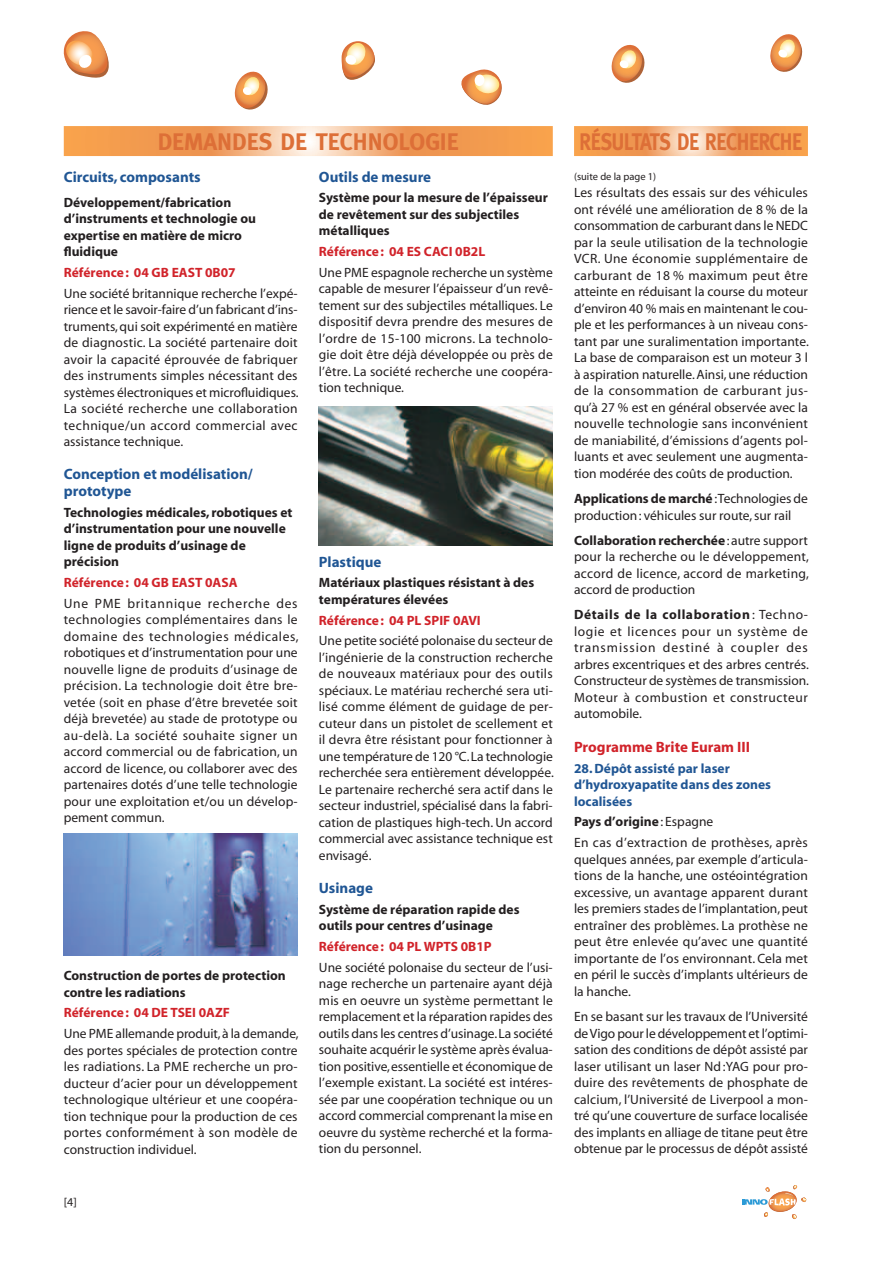
<style>
.page{position:relative;width:893px;height:1263px;background:#fff}
.page>*{position:absolute;margin:0;border:0;box-sizing:border-box;transform-origin:0 0}
.t1{font:700 24px "Meta";color:#dd6f37}
.t2{font:700 24px "Meta";letter-spacing:-.02em;color:#dd6f37;scale:.85 1}
.t3{font:700 15px/16.5px "Myriad";color:#205694}
.t4{font:700 15px "Myriad";color:#d1232a}
.t5{font:13.5px/16.5px "Myriad";color:#231f20;text-align:justify}
.t6{font:700 13.5px/16.5px "Myriad";color:#231f20}
.t7{font:700 13.5px "Myriad";color:#d1232a}
.t8{font:700 13.5px/16.5px "Myriad";color:#205694}
.t9{font:13.5px/20.9px "Myriad";letter-spacing:.025em;color:#231f20}
.t10{font:12px "Myriad";color:#231f20}
.t11{font:10.5px "Myriad";color:#231f20}
.s1{font-weight:700}
</style>
<div class="page">
<svg style="left:234px;top:71px;width:34px;height:39px"></svg>
<svg style="left:611px;top:44px;width:34px;height:39px"></svg>
<svg style="left:770px;top:34px;width:32px;height:38px"></svg>
<svg style="left:341px;top:41px;width:34px;height:39px"></svg>
<svg style="left:64px;top:31px;width:45px;height:47px"></svg>
<svg style="left:461px;top:69px;width:41px;height:36px"></svg>
<svg style="left:742px;top:1185px;width:64px;height:34px"></svg>
<img style="left:64px;top:834px;width:233px;height:121px">
<img style="left:319px;top:407px;width:233px;height:139px">
<svg style="left:64px;top:126px;width:488px;height:30px;background:#f3ab6f"></svg>
<svg style="left:574px;top:126px;width:233px;height:30px;background:#f3aa6c"></svg>
<h1 class="t1" style="left:158px;top:133px;width:302px">DEMANDES DE TECHNOLOGIE</h1>
<p class="t3" style="left:64px;top:170px;width:138px">Circuits, composants</p>
<p class="t6" style="left:64px;top:195px;width:194px">Développement/fabrication d’instruments et technologie ou expertise en matière de micro fluidique</p>
<p class="t7" style="left:64px;top:267px;width:173px">Référence : 04 GB EAST 0B07</p>
<p class="t5" style="left:64px;top:286px;width:236px">Une société britannique recherche l’expé&shy;rience et le savoir-faire d’un fabricant d’ins&shy;truments, qui soit expérimenté en matière de diagnostic. La société partenaire doit avoir la capacité éprouvée de fabriquer des instruments simples nécessitant des systèmes électroniques et microfluidiques.<br>La société recherche une collaboration technique/un accord commercial avec assistance technique.</p>
<p class="t3" style="left:64px;top:467px;width:191px">Conception et modélisation/ prototype</p>
<p class="t6" style="left:64px;top:505px;width:230px">Technologies médicales, robotiques et d’instrumentation pour une nouvelle ligne de produits d’usinage de précision</p>
<p class="t7" style="left:64px;top:577px;width:175px">Référence : 04 GB EAST 0ASA</p>
<p class="t5" style="left:64px;top:596px;width:236px">Une PME britannique recherche des technologies complémentaires dans le domaine des technologies médicales, robotiques et d’instrumentation pour une nouvelle ligne de produits d’usinage de précision. La technologie doit être bre&shy;vetée (soit en phase d’être brevetée soit déjà brevetée) au stade de prototype ou au-delà. La société souhaite signer un accord commercial ou de fabrication, un accord de licence, ou collaborer avec des partenaires dotés d’une telle technologie pour une exploitation et/ou un dévelop&shy;pement commun.</p>
<p class="t6" style="left:64px;top:968px;width:223px">Construction de portes de protection contre les radiations</p>
<p class="t7" style="left:64px;top:1008px;width:168px">Référence : 04 DE TSEI 0AZF</p>
<p class="t5" style="left:64px;top:1026px;width:236px">Une PME allemande produit, à la demande, des portes spéciales de protection contre les radiations. La PME recherche un pro&shy;ducteur d’acier pour un développement technologique ultérieur et une coopéra&shy;tion technique pour la production de ces portes conformément à son modèle de construction individuel.</p>
<p class="t10" style="left:64px;top:1198px;width:14px">[4]</p>
<p class="t3" style="left:319px;top:170px;width:114px">Outils de mesure</p>
<p class="t6" style="left:319px;top:191px;width:230px">Système pour la mesure de l’épaisseur de revêtement sur des subjectiles métalliques</p>
<p class="t7" style="left:319px;top:247px;width:168px">Référence : 04 ES CACI 0B2L</p>
<p class="t5" style="left:319px;top:265px;width:235px">Une PME espagnole recherche un système capable de mesurer l’épaisseur d’un revê&shy;tement sur des subjectiles métalliques. Le dispositif devra prendre des mesures de l’ordre de 15-100 microns. La technolo&shy;gie doit être déjà développée ou près de l’être. La société recherche une coopéra&shy;tion technique.</p>
<p class="t3" style="left:319px;top:554px;width:64px">Plastique</p>
<p class="t6" style="left:319px;top:576px;width:217px">Matériaux plastiques résistant à des températures élevées</p>
<p class="t7" style="left:319px;top:615px;width:163px">Référence : 04 PL SPIF 0AVI</p>
<p class="t5" style="left:319px;top:634px;width:236px">Une petite société polonaise du secteur de l’ingénierie de la construction recherche de nouveaux matériaux pour des outils spéciaux. Le matériau recherché sera uti&shy;lisé comme élément de guidage de per&shy;cuteur dans un pistolet de scellement et il devra être résistant pour fonctionner à une température de 120 °C. La technologie recherchée sera entièrement développée.<br>Le partenaire recherché sera actif dans le secteur industriel, spécialisé dans la fabri&shy;cation de plastiques high-tech. Un accord commercial avec assistance technique est envisagé.</p>
<p class="t3" style="left:319px;top:881px;width:56px">Usinage</p>
<p class="t6" style="left:319px;top:902px;width:202px">Système de réparation rapide des outils pour centres d’usinage</p>
<p class="t7" style="left:319px;top:942px;width:174px">Référence : 04 PL WPTS 0B1P</p>
<p class="t5" style="left:319px;top:960px;width:235px">Une société polonaise du secteur de l’usi&shy;nage recherche un partenaire ayant déjà mis en oeuvre un système permettant le remplacement et la réparation rapides des outils dans les centres d’usinage. La société souhaite acquérir le système après évalua&shy;tion positive, essentielle et économique de l’exemple existant. La société est intéres&shy;sée par une coopération technique ou un accord commercial comprenant la mise en oeuvre du système recherché et la forma&shy;tion du personnel.</p>
<h1 class="t2" style="left:579px;top:133px;width:263px">RÉSULTATS DE RECHERCHE</h1>
<p class="t11" style="left:574px;top:173px;width:84px">(suite de la page 1)</p>
<p class="t5" style="left:574px;top:185px;width:236px">Les résultats des essais sur des véhicules ont révélé une amélioration de 8 % de la consommation de carburant dans le NEDC par la seule utilisation de la technologie VCR. Une économie supplémentaire de carburant de 18 % maximum peut être atteinte en réduisant la course du moteur d’environ 40 % mais en maintenant le cou&shy;ple et les performances à un niveau cons&shy;tant par une suralimentation importante.<br>La base de comparaison est un moteur 3 l à aspiration naturelle. Ainsi, une réduction de la consommation de carburant jus&shy;qu’à 27 % est en général observée avec la nouvelle technologie sans inconvénient de maniabilité, d’émissions d’agents pol&shy;luants et avec seulement une augmenta&shy;tion modérée des coûts de production.</p>
<p class="t5" style="left:574px;top:491px;width:235px"><span class="s1">Applications de marché</span> :Technologies de production : véhicules sur route, sur rail</p>
<p class="t5" style="left:574px;top:533px;width:236px"><span class="s1">Collaboration recherchée</span> : autre support pour la recherche ou le développement, accord de licence, accord de marketing, accord de production</p>
<p class="t5" style="left:574px;top:607px;width:236px"><span class="s1">Détails de la collaboration</span> : Techno&shy;logie et licences pour un système de transmission destiné à coupler des arbres excentriques et des arbres centrés.<br>Constructeur de systèmes de transmission.<br>Moteur à combustion et constructeur automobile.</p>
<p class="t4" style="left:574px;top:741px;width:177px">Programme Brite Euram III</p>
<p class="t8" style="left:574px;top:761px;width:198px">28. Dépôt assisté par laser d’hydroxyapatite dans des zones localisées</p>
<p class="t9" style="left:574px;top:813px;width:235px"><span class="s1">Pays d’origine</span> : Espagne<br>En cas d’extraction de prothèses, après</p>
<p class="t5" style="left:574px;top:852px;width:235px">quelques années, par exemple d’articula&shy;tions de la hanche, une ostéointégration excessive, un avantage apparent durant les premiers stades de l’implantation, peut entraîner des problèmes. La prothèse ne peut être enlevée qu’avec une quantité importante de l’os environnant. Cela met en péril le succès d’implants ultérieurs de la hanche.</p>
<p class="t5" style="left:574px;top:1009px;width:235px">En se basant sur les travaux de l’Université de Vigo pour le développement et l’optimi&shy;sation des conditions de dépôt assisté par laser utilisant un laser Nd :YAG pour pro&shy;duire des revêtements de phosphate de calcium, l’Université de Liverpool a mon&shy;tré qu’une couverture de surface localisée des implants en alliage de titane peut être obtenue par le processus de dépôt assisté</p>
</div>
